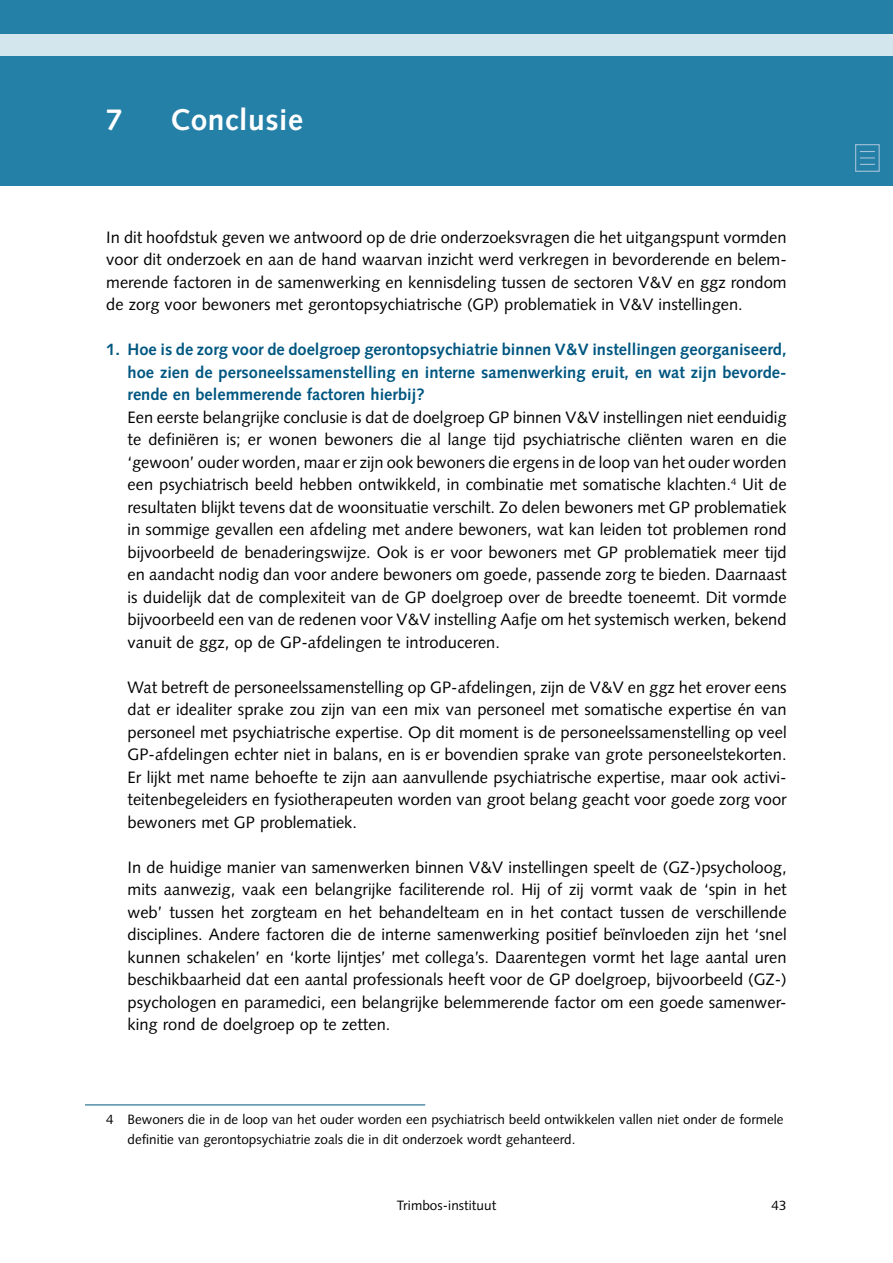
<style>
.page{position:relative;width:893px;height:1263px;background:#fff}
.page>*{position:absolute;margin:0;border:0;box-sizing:border-box;transform-origin:0 0}
.t1{font:700 30px "Syntax LT Std";letter-spacing:.02em;color:#fff}
.t2{font:16.5px/22.5px "Syntax LT Std";color:#000;text-align:justify}
.t3{font:700 16.5px/22.5px "Syntax LT Std";color:#005781;text-align:justify}
.t4{font:13.5px/19.5px "Syntax LT Std";color:#000}
</style>
<div class="page">
<div style="left:0;top:0;width:893px;height:186px;background:#2580a7"></div>
<div style="left:0;top:34px;width:893px;height:21px;background:#d3e5ed"></div>
<div style="left:855px;top:144px;width:25px;height:28px;border:1px solid #a8c4da"></div>
<svg style="left:860px;top:151px;width:14px;height:7px"></svg>
<svg style="left:860px;top:164px;width:14px;height:1px"></svg>
<hr style="left:85px;top:1104px;width:340px;height:1px;background:#005781">
<h1 class="t1" style="left:106px;top:102px;width:18px">7</h1>
<h1 class="t1" style="left:170px;top:102px;width:135px">Conclusie</h1>
<p class="t2" style="left:106px;top:226px;width:682px">In dit hoofdstuk geven we antwoord op de drie onderzoeksvragen die het uitgangspunt vormden voor dit onderzoek en aan de hand waarvan inzicht werd verkregen in bevorderende en belem&shy;merende factoren in de samenwerking en kennisdeling tussen de sectoren V&amp;V en ggz rondom de zorg voor bewoners met gerontopsychiatrische (GP) problematiek in V&amp;V instellingen.</p>
<p class="t3" style="left:128px;top:338px;width:661px;text-indent:-21px">1. Hoe is de zorg voor de doelgroep gerontopsychiatrie binnen V&amp;V instellingen georganiseerd, hoe zien de personeelssamenstelling en interne samenwerking eruit, en wat zijn bevorde&shy;rende en belemmerende factoren hierbij?</p>
<p class="t2" style="left:128px;top:406px;width:661px">Een eerste belangrijke conclusie is dat de doelgroep GP binnen V&amp;V instellingen niet eenduidig te definiëren is; er wonen bewoners die al lange tijd psychiatrische cliënten waren en die ‘gewoon’ ouder worden, maar er zijn ook bewoners die ergens in de loop van het ouder worden een psychiatrisch beeld hebben ontwikkeld, in combinatie met somatische klachten.<sup>4</sup> Uit de resultaten blijkt tevens dat de woonsituatie verschilt. Zo delen bewoners met GP problematiek in sommige gevallen een afdeling met andere bewoners, wat kan leiden tot problemen rond bijvoorbeeld de benaderingswijze. Ook is er voor bewoners met GP problematiek meer tijd en aandacht nodig dan voor andere bewoners om goede, passende zorg te bieden. Daarnaast is duidelijk dat de complexiteit van de GP doelgroep over de breedte toeneemt. Dit vormde bijvoorbeeld een van de redenen voor V&amp;V instelling Aafje om het systemisch werken, bekend vanuit de ggz, op de GP-afdelingen te introduceren.</p>
<p class="t2" style="left:128px;top:676px;width:661px">Wat betreft de personeelssamenstelling op GP-afdelingen, zijn de V&amp;V en ggz het erover eens dat er idealiter sprake zou zijn van een mix van personeel met somatische expertise én van personeel met psychiatrische expertise. Op dit moment is de personeelssamenstelling op veel GP-afdelingen echter niet in balans, en is er bovendien sprake van grote personeelstekorten.<br>Er lijkt met name behoefte te zijn aan aanvullende psychiatrische expertise, maar ook activi&shy;teitenbegeleiders en fysiotherapeuten worden van groot belang geacht voor goede zorg voor bewoners met GP problematiek.</p>
<p class="t2" style="left:128px;top:856px;width:661px">In de huidige manier van samenwerken binnen V&amp;V instellingen speelt de (GZ-)psycholoog, mits aanwezig, vaak een belangrijke faciliterende rol. Hij of zij vormt vaak de ‘spin in het web’ tussen het zorgteam en het behandelteam en in het contact tussen de verschillende disciplines. Andere factoren die de interne samenwerking positief beïnvloeden zijn het ‘snel kunnen schakelen’ en ‘korte lijntjes’ met collega’s. Daarentegen vormt het lage aantal uren beschikbaarheid dat een aantal professionals heeft voor de GP doelgroep, bijvoorbeeld (GZ-) psychologen en paramedici, een belangrijke belemmerende factor om een goede samenwer&shy;king rond de doelgroep op te zetten.</p>
<p class="t4" style="left:128px;top:1110px;width:657px;text-indent:-21px">4 Bewoners die in de loop van het ouder worden een psychiatrisch beeld ontwikkelen vallen niet onder de formele definitie van gerontopsychiatrie zoals die in dit onderzoek wordt gehanteerd.</p>
<p class="t4" style="left:397px;top:1196px;width:101px">Trimbos-instituut</p>
<p class="t4" style="left:772px;top:1196px;width:17px">43</p>
</div>
